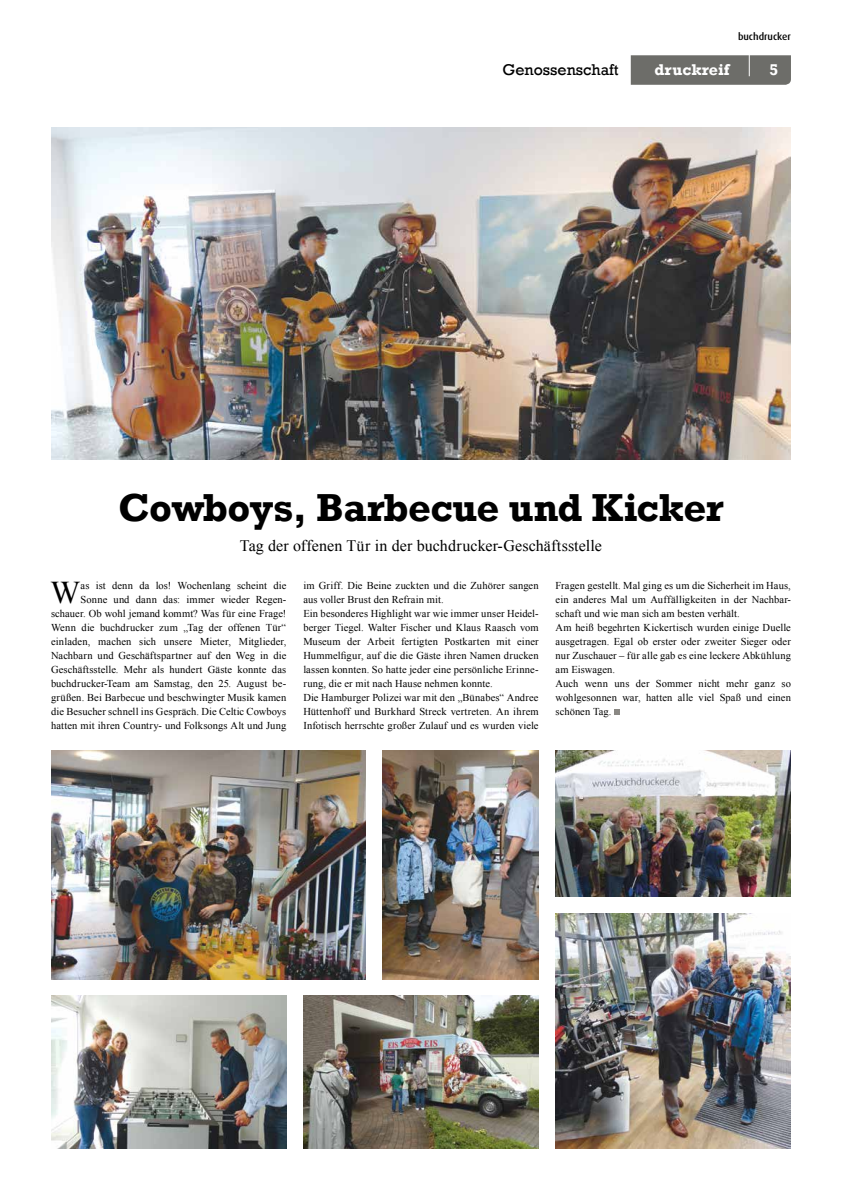
<style>
.page{position:relative;width:842px;height:1191px;background:#fff}
.page>*{position:absolute;margin:0;border:0;box-sizing:border-box;transform-origin:0 0}
.t1{font:700 40px "Rockwell";letter-spacing:-.015em;color:#000}
.t2{font:31.6px "Times New Roman";color:#000}
.t3{font:16px "Times New Roman";letter-spacing:.005em;color:#000}
.t4{font:16px "Rockwell";color:#000}
.t5{font:700 16px "Rockwell";color:#fff}
.t6{font:10.5px/14px "Times New Roman";letter-spacing:.01em;color:#000}
.t7{font:500 10px "Dax";color:#000}
</style>
<div class="page">
<img style="left:51px;top:128px;width:740px;height:331px">
<svg style="left:631px;top:55px;width:160px;height:30px;background:#6f6f6b"></svg>
<hr style="left:749px;top:42px;width:1px;height:34px;background:#fff">
<img style="left:556px;top:751px;width:235px;height:145px">
<img style="left:51px;top:995px;width:235px;height:153px">
<img style="left:51px;top:751px;width:314px;height:228px">
<img style="left:556px;top:913px;width:235px;height:235px">
<img style="left:383px;top:751px;width:156px;height:228px">
<svg style="left:614px;top:709px;width:6px;height:6px"></svg>
<img style="left:303px;top:995px;width:236px;height:153px">
<p class="t7" style="left:738px;top:31px;width:54px">buchdrucker</p>
<h3 class="t4" style="left:502px;top:60px;width:118px">Genossenschaft</h3>
<h3 class="t5" style="left:654px;top:60px;width:76px">druckreif</h3>
<h3 class="t5" style="left:769px;top:60px;width:10px">5</h3>
<h1 class="t1" style="left:118px;top:483px;width:607px">Cowboys, Barbecue und Kicker</h1>
<h3 class="t3" style="left:240px;top:534px;width:363px">Tag der offenen Tür in der buchdrucker-Geschäftsstelle</h3>
<p class="t6" style="left:51px;top:578px;width:237px;text-align:right">as ist denn da los! Wochenlang scheint die<br>Sonne und dann das: immer wieder Regen-- schauer. Ob wohl jemand kommt? Was für eine Frage!<br>Wenn die buchdrucker zum „Tag der offenen Tür“ einladen, machen sich unsere Mieter, Mitglieder, Nachbarn und Geschäftspartner auf den Weg in die Geschäftsstelle. Mehr als hundert Gäste konnte das buchdrucker-Team am Samstag, den 25. August be&shy;grüßen. Bei Barbecue und beschwingter Musik kamen die Besucher schnell ins Gespräch. Die Celtic Cowboys hatten mit ihren Country- und Folksongs Alt und Jung</p>
<h2 class="t2" style="left:51px;top:571px;width:31px">W</h2>
<p class="t6" style="left:303px;top:578px;width:237px">im Griff. Die Beine zuckten und die Zuhörer sangen aus voller Brust den Refrain mit.<br>Ein besonderes Highlight war wie immer unser Heidel&shy;berger Tiegel. Walter Fischer und Klaus Raasch vom Museum der Arbeit fertigten Postkarten mit einer Hummelfigur, auf die die Gäste ihren Namen drucken lassen konnten. So hatte jeder eine persönliche Erinne&shy;rung, die er mit nach Hause nehmen konnte.<br>Die Hamburger Polizei war mit den „Bünabes“ Andree Hüttenhoff und Burkhard Streck vertreten. An ihrem Infotisch herrschte großer Zulauf und es wurden viele</p>
<p class="t6" style="left:556px;top:578px;width:237px">Fragen gestellt. Mal ging es um die Sicherheit im Haus, ein anderes Mal um Auffälligkeiten in der Nachbar&shy;schaft und wie man sich am besten verhält.<br>Am heiß begehrten Kickertisch wurden einige Duelle ausgetragen. Egal ob erster oder zweiter Sieger oder nur Zuschauer – für alle gab es eine leckere Abkühlung am Eiswagen.<br>Auch wenn uns der Sommer nicht mehr ganz so wohlgesonnen war, hatten alle viel Spaß und einen schönen Tag.</p>
</div>
